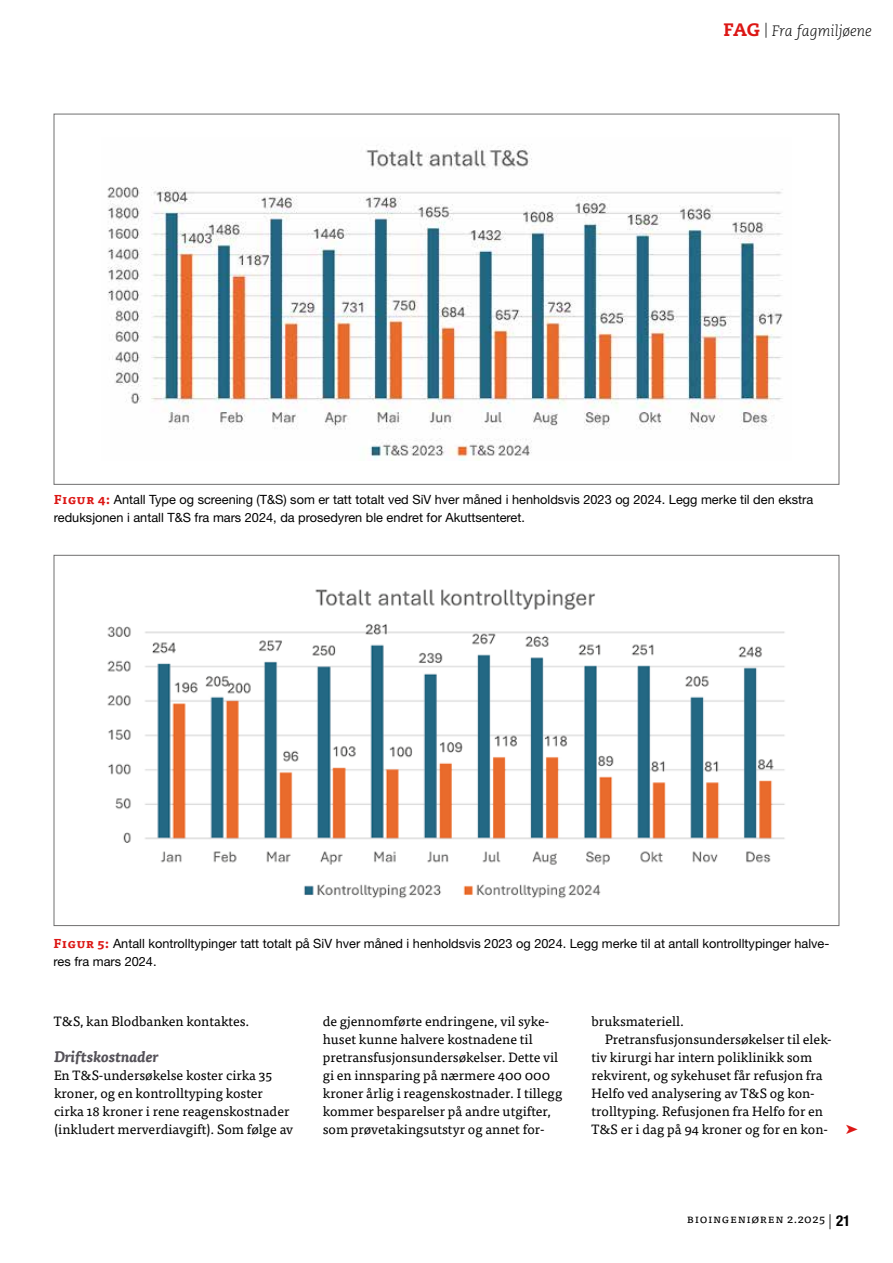
<style>
.page{position:relative;width:893px;height:1263px;background:#fff}
.page>*{position:absolute;margin:0;border:0;box-sizing:border-box;transform-origin:0 0}
.t1{font:italic 300 15px "Caecilia LT Std";color:#000}
.t2{font:italic 700 15px "Tisa Pro";color:#545158}
.t3{font:13.5px/18px "Tisa Pro";color:#000}
.t4{font:12.75px/18px "Helvetica Neue LT Pro";color:#000}
.t5{font:12px "Tisa Pro";letter-spacing:.05em;color:#000}
.s1{font-weight:800;font-style:normal;font-size:18px;color:#dc1715}
.s2{font-family:"Tisa Pro";font-weight:700;color:#dc1715}
.s3{font-family:"Helvetica Neue LT Pro";font-weight:300;font-size:15px}
.s4{font-family:"Helvetica Neue LT Pro";font-weight:700;font-stretch:condensed;font-size:15px}
</style>
<div class="page">
<img style="left:107px;top:589px;width:678px;height:310px">
<img style="left:107px;top:145px;width:676px;height:316px">
<p class="t1" style="left:723px;top:22px;width:150px"><span class="s1">FAG</span> | Fra fagmiljøene</p>
<p class="t4" style="left:54px;top:490px;width:761px"><span class="s2">Figur 4:</span> Antall Type og screening (T&amp;S) som er tatt totalt ved SiV hver måned i henholdsvis 2023 og 2024. Legg merke til den ekstra reduksjonen i antall T&amp;S fra mars 2024, da prosedyren ble endret for Akuttsenteret.</p>
<p class="t4" style="left:54px;top:934px;width:777px"><span class="s2">Figur 5:</span> Antall kontrolltypinger tatt totalt på SiV hver måned i henholdsvis 2023 og 2024. Legg merke til at antall kontrolltypinger halve&shy;res fra mars 2024.</p>
<p class="t3" style="left:54px;top:1011px;width:197px">T&amp;S, kan Blodbanken kontaktes.</p>
<p class="t2" style="left:54px;top:1045px;width:106px">Driftskostnader</p>
<p class="t3" style="left:54px;top:1065px;width:241px">En T&amp;S-undersøkelse koster cirka 35 kroner, og en kontrolltyping koster cirka 18 kroner i rene reagenskostnader (inkludert merverdiavgift). Som følge av</p>
<p class="t3" style="left:323px;top:1011px;width:241px">de gjennomførte endringene, vil syke&shy;huset kunne halvere kostnadene til pretransfusjonsundersøkelser. Dette vil gi en innsparing på nærmere 400 000 kroner årlig i reagenskostnader. I tillegg kommer besparelser på andre utgifter, som prøvetakingsutstyr og annet for-</p>
<p class="t3" style="left:591px;top:1011px;width:94px">bruksmateriell.</p>
<p class="t3" style="left:605px;top:1029px;width:228px">Pretransfusjonsundersøkelser til elek-</p>
<p class="t3" style="left:591px;top:1047px;width:222px">tiv kirurgi har intern poliklinikk som</p>
<p class="t3" style="left:591px;top:1065px;width:233px">rekvirent, og sykehuset får refusjon fra</p>
<p class="t3" style="left:591px;top:1083px;width:225px">Helfo ved analysering av T&amp;S og kon-</p>
<p class="t3" style="left:591px;top:1101px;width:233px">trolltyping. Refusjonen fra Helfo for en</p>
<p class="t3" style="left:591px;top:1119px;width:238px">T&amp;S er i dag på 94 kroner og for en kon-</p>
<p class="t5" style="left:687px;top:1209px;width:165px">Bioingeniøren 2.2025 <span class="s3">|</span> <span class="s4">21</span></p>
</div>
